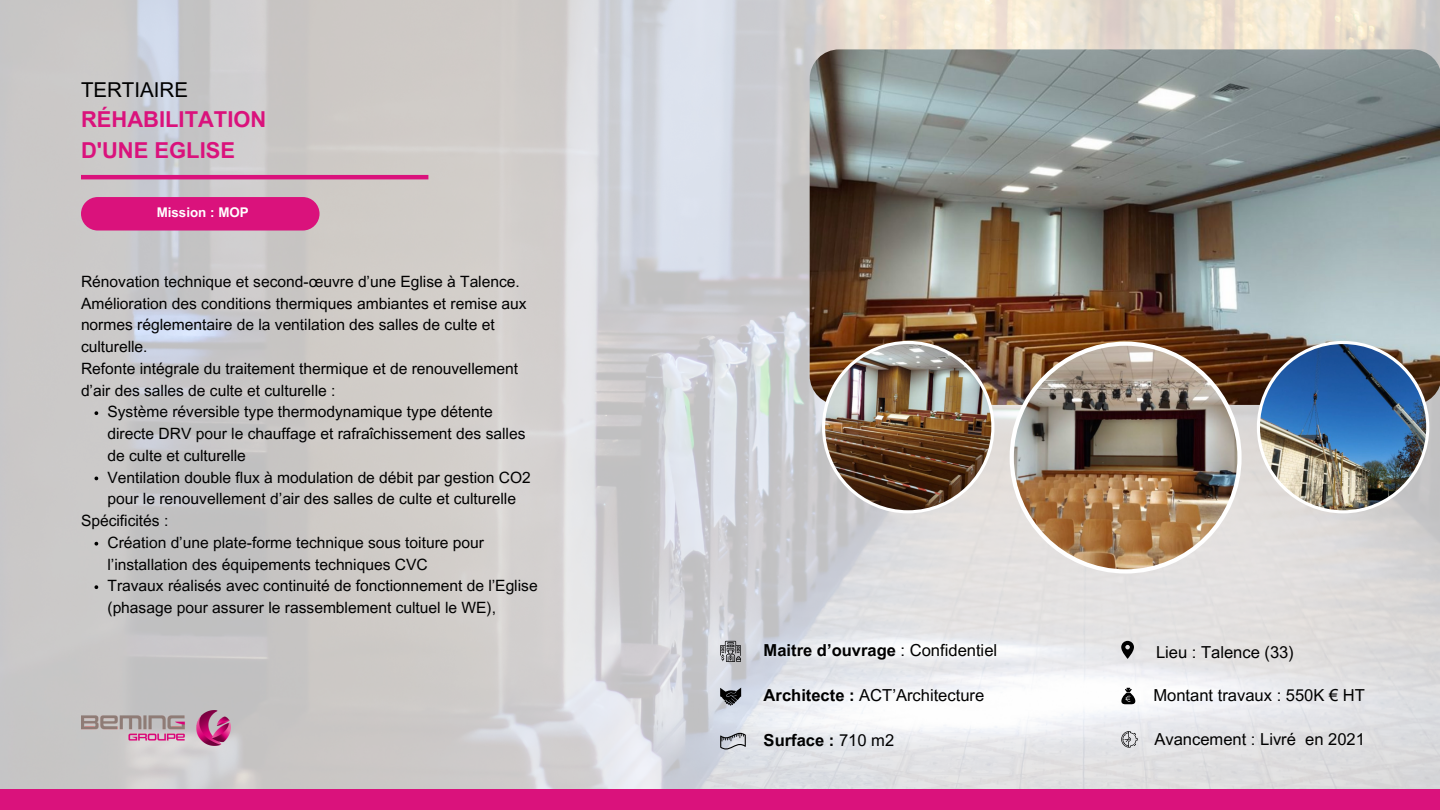
<style>
.page{position:relative;width:1440px;height:810px;background:#fff}
.page>*{position:absolute;margin:0;border:0;box-sizing:border-box;transform-origin:0 0}
.t1{font:700 22px/30.3px "Arial MT Pro";color:#da127c}
.t2{font:20.5px "Arial MT Pro";color:#000}
.t3{font:16.6px "Arial MT Pro";color:#000}
.t4{font:700 16.6px "Arial MT Pro";color:#000}
.t5{font:15.6px/21.8px "Arial MT Pro";color:#000}
.t6{font:700 13.4px "Arial MT Pro";color:#fff}
.s1{font-weight:400}
.s2{font-weight:700}
</style>
<div class="page">
<img style="left:0;top:0;width:1440px;height:789px">
<img style="left:810px;top:49px;width:630px;height:356px">
<hr style="left:81px;top:175px;width:347px;height:4px;background:#da127c">
<img style="left:1010px;top:342px;width:232px;height:232px">
<img style="left:822px;top:341px;width:172px;height:172px">
<img style="left:1257px;top:341px;width:172px;height:172px">
<div style="left:0;top:789px;width:1440px;height:21px;background:#da127c"></div>
<img style="left:81px;top:711px;width:149px;height:34px">
<svg style="left:720px;top:641px;width:21px;height:21px"></svg>
<svg style="left:1121px;top:641px;width:13px;height:18px"></svg>
<svg style="left:720px;top:688px;width:21px;height:18px"></svg>
<svg style="left:1121px;top:688px;width:14px;height:16px"></svg>
<svg style="left:720px;top:733px;width:26px;height:16px"></svg>
<svg style="left:1121px;top:731px;width:17px;height:17px"></svg>
<div style="left:81px;top:197px;width:239px;height:34px;background:#da127c;border-radius:17px"></div>
<svg style="left:94px;top:411px;width:4px;height:4px"></svg>
<svg style="left:94px;top:477px;width:4px;height:3px"></svg>
<svg style="left:94px;top:542px;width:4px;height:4px"></svg>
<svg style="left:94px;top:585px;width:4px;height:4px"></svg>
<h2 class="t2" style="left:81px;top:83px;width:109px">TERTIAIRE</h2>
<h1 class="t1" style="left:81px;top:107px;width:187px">RÉHABILITATION<br>D'UNE EGLISE</h1>
<p class="t6" style="left:157px;top:207px;width:94px">Mission : MOP</p>
<p class="t5" style="left:81px;top:272px;width:447px">Rénovation technique et second-œuvre d’une Eglise à Talence.<br>Amélioration des conditions thermiques ambiantes et remise aux normes réglementaire de la ventilation des salles de culte et culturelle.<br>Refonte intégrale du traitement thermique et de renouvellement d’air des salles de culte et culturelle :</p>
<p class="t5" style="left:107px;top:403px;width:425px">Système réversible type thermodynamique type détente directe DRV pour le chauffage et rafraîchissement des salles de culte et culturelle<br>Ventilation double flux à modulation de débit par gestion CO2 pour le renouvellement d’air des salles de culte et culturelle</p>
<p class="t5" style="left:107px;top:533px;width:432px">Création d’une plate-forme technique sous toiture pour l’installation des équipements techniques CVC<br>Travaux réalisés avec continuité de fonctionnement de l’Eglise (phasage pour assurer le rassemblement cultuel le WE),</p>
<p class="t5" style="left:81px;top:512px;width:89px">Spécificités :</p>
<p class="t4" style="left:764px;top:644px;width:235px">Maitre d’ouvrage <span class="s1">: Confidentiel</span></p>
<p class="t3" style="left:1156px;top:646px;width:139px">Lieu : Talence (33)</p>
<p class="t3" style="left:764px;top:689px;width:222px"><span class="s2">Architecte :</span> ACT’Architecture</p>
<p class="t3" style="left:1153px;top:689px;width:213px">Montant travaux : 550K € HT</p>
<p class="t4" style="left:764px;top:734px;width:132px">Surface : <span class="s1">710 m2</span></p>
<p class="t3" style="left:1154px;top:733px;width:212px">Avancement : Livré en 2021</p>
</div>
